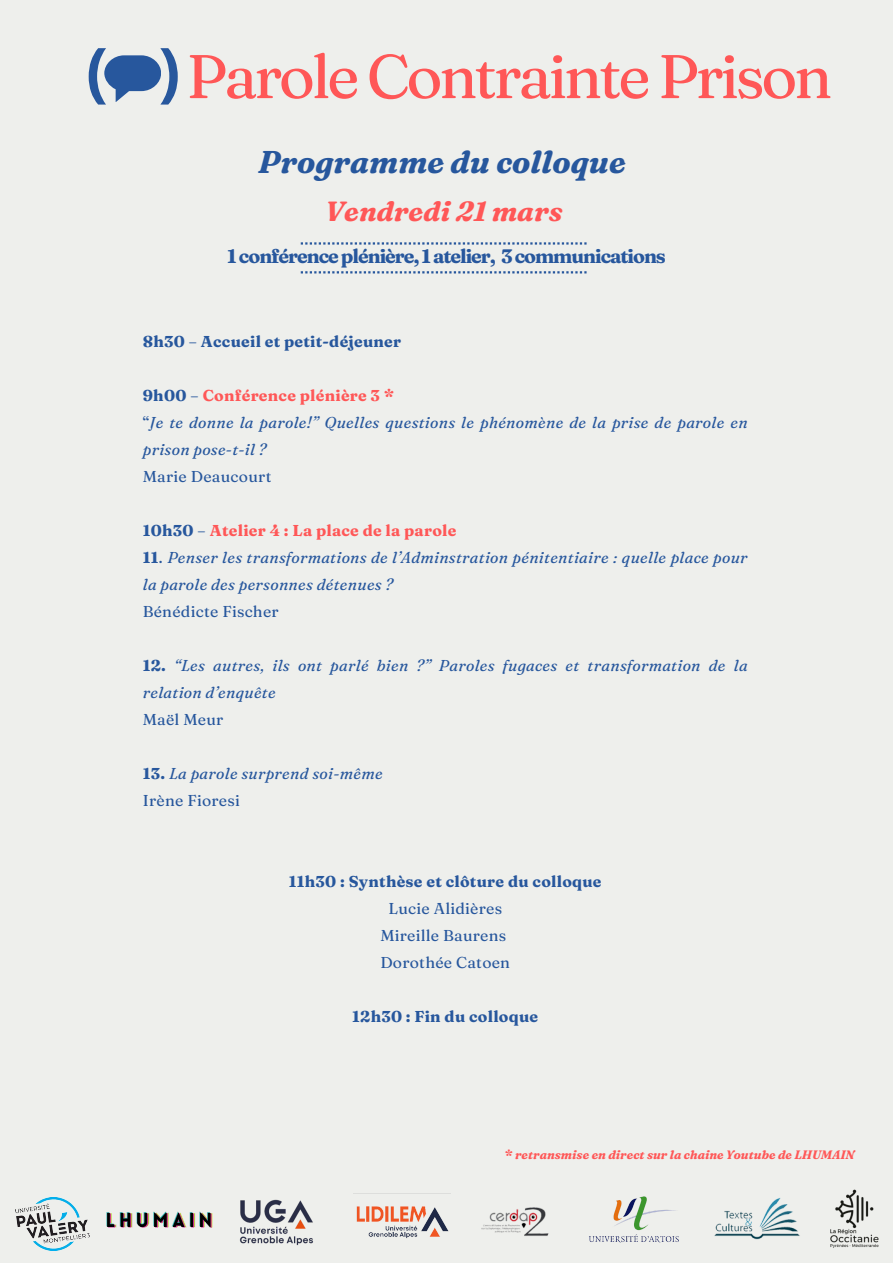
<style>
.page{position:relative;width:893px;height:1263px;background:#eeefec}
.page>*{position:absolute;margin:0;border:0;box-sizing:border-box;transform-origin:0 0}
.t1{font:700 64.65px "Open Sans";color:#27579d}
.t2{font:61.5px "Fraunces 9 pt";letter-spacing:-.055em;color:#ff5757}
.t3{font:italic 700 31.5px "Fraunces 9 pt";color:#27579d}
.t4{font:italic 700 27.75px "Fraunces 9 pt";color:#ff5757}
.t5{font:700 19.5px "Fraunces 9 pt";letter-spacing:-.055em;color:#27579d}
.t6{font:italic 15.75px/27px "Fraunces 9 pt";letter-spacing:.015em;color:#27579d}
.t7{font:15.75px/27px "Fraunces 9 pt";letter-spacing:.015em;color:#27579d;text-align:center}
.t8{font:700 15.75px "Fraunces 9 pt";letter-spacing:.015em;color:#27579d}
.t9{font:700 15.75px "Fraunces 9 pt";letter-spacing:.015em;color:#ff5757}
.t10{font:italic 700 12.23px "Fraunces 9 pt";color:#ff5757}
.s1{font-weight:400}
.s2{font-weight:700;font-style:normal}
.s3{font-style:normal}
.s4{font-weight:700;font-style:normal;color:#ff5757}
.s5{color:#27579d}
.s6{font-weight:400;color:#27579d}
.s7{font-weight:700}
</style>
<div class="page">
<img style="left:15px;top:1197px;width:75px;height:53px">
<img style="left:106px;top:1211px;width:107px;height:17px">
<img style="left:830px;top:1189px;width:49px;height:59px">
<img style="left:589px;top:1196px;width:90px;height:47px">
<img style="left:354px;top:1193px;width:97px;height:45px">
<img style="left:714px;top:1198px;width:86px;height:42px">
<img style="left:240px;top:1199px;width:73px;height:47px">
<img style="left:481px;top:1207px;width:68px;height:29px">
<svg style="left:104px;top:55px;width:57px;height:36px"></svg>
<svg style="left:301px;top:271px;width:285px;height:2px"></svg>
<svg style="left:301px;top:242px;width:285px;height:3px"></svg>
<h1 class="t1" style="left:86px;top:25px;width:96px">( )</h1>
<p class="t2" style="left:186px;top:38px;width:647px">Parole Contrainte Prison</p>
<h6 class="t3" style="left:258px;top:142px;width:369px">Programme du colloque</h6>
<h6 class="t4" style="left:325px;top:194px;width:239px">Vendredi 21 mars</h6>
<h6 class="t5" style="left:227px;top:244px;width:440px">1 conférence plénière, 1 atelier, 3 communications</h6>
<h2 class="t8" style="left:143px;top:331px;width:260px">8h30 <span class="s1">–</span> Accueil et petit-déjeuner</h2>
<h3 class="t6" style="left:143px;top:382px;width:606px"><span class="s2">9h00</span> <span class="s3">–</span> <span class="s4">Conférence plénière 3 *<br></span><span class="s3">“</span>Je te donne la parole!” Quelles questions le phénomène de la prise de parole en prison pose-t-il ?</h3>
<p class="t7" style="left:143px;top:463px;width:130px">Marie Deaucourt</p>
<h4 class="t9" style="left:143px;top:520px;width:315px"><span class="s5">10h30</span> <span class="s6">–</span> Atelier 4 : La place de la parole</h4>
<h4 class="t6" style="left:143px;top:544px;width:606px"><span class="s2">11</span><span class="s3">.</span> Penser les transformations de l’Adminstration pénitentiaire : quelle place pour la parole des personnes détenues ?<br><span class="s3">Bénédicte Fischer</span></h4>
<p class="t6" style="left:143px;top:652px;width:606px"><span class="s2">12.</span> “Les autres, ils ont parlé bien ?” Paroles fugaces et transformation de la relation d’enquête<br><span class="s3">Maël Meur</span></p>
<h6 class="t6" style="left:143px;top:760px;width:241px"><span class="s2">13.</span> La parole surprend soi-même<br><span class="s3">Irène Fioresi</span></h6>
<h6 class="t7" style="left:289px;top:868px;width:314px"><span class="s7">11h30 : Synthèse et clôture du colloque<br></span>Lucie Alidières<br>Mireille Baurens<br>Dorothée Catoen</h6>
<p class="t8" style="left:352px;top:1006px;width:187px">12h30 : Fin du colloque</p>
<h6 class="t10" style="left:505px;top:1147px;width:351px"><span class="s3">*</span> retransmise en direct sur la chaine Youtube de LHUMAIN</h6>
</div>
